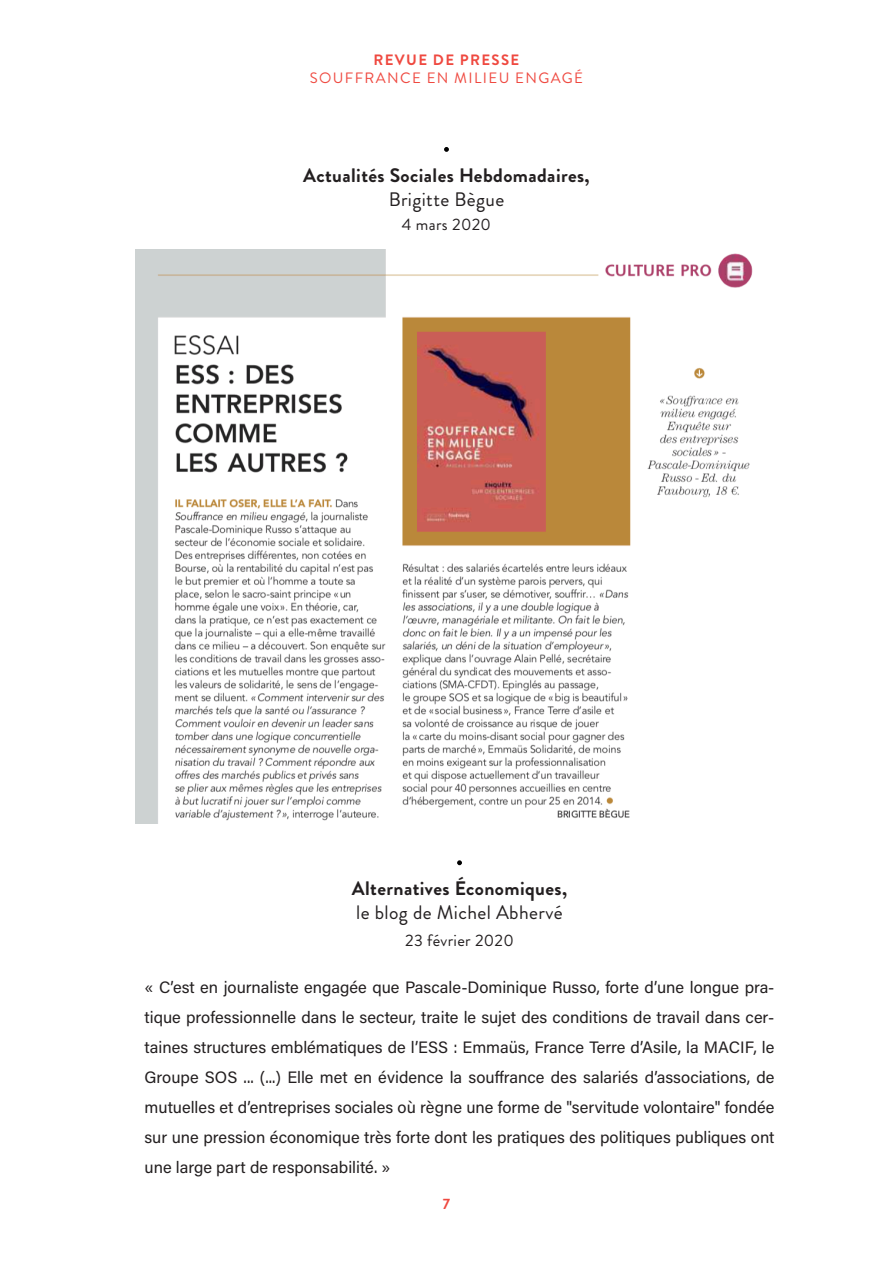
<style>
.page{position:relative;width:893px;height:1263px;background:#fff}
.page>*{position:absolute;margin:0;border:0;box-sizing:border-box;transform-origin:0 0}
.t1{font:700 19.5px "Brandon Grotesque";letter-spacing:.02em;color:#231f20}
.t2{font:19.5px "Brandon Grotesque";letter-spacing:.02em;color:#231f20}
.t3{font:16.5px/30px "Acumin Pro";color:#231f20;text-align:justify}
.t4{font:16.5px "Brandon Grotesque";letter-spacing:.02em;color:#231f20}
.t5{font:15px "Brandon Grotesque";letter-spacing:.09em;color:#ef4940}
.t6{font:700 15px "Brandon Grotesque";letter-spacing:.09em;color:#ef4940}
</style>
<div class="page">
<svg style="left:444px;top:147px;width:5px;height:5px"></svg>
<svg style="left:457px;top:860px;width:5px;height:5px"></svg>
<img style="left:136px;top:250px;width:617px;height:574px">
<p class="t6" style="left:373px;top:49px;width:147px">REVUE DE PRESSE</p>
<p class="t5" style="left:310px;top:67px;width:275px">SOUFFRANCE EN MILIEU ENGAGÉ</p>
<p class="t1" style="left:303px;top:162px;width:288px">Actualités Sociales Hebdomadaires,</p>
<p class="t2" style="left:389px;top:186px;width:117px">Brigitte Bègue</p>
<p class="t4" style="left:402px;top:213px;width:91px">4 mars 2020</p>
<p class="t1" style="left:352px;top:875px;width:217px">Alternatives Économiques,</p>
<p class="t2" style="left:356px;top:899px;width:208px">le blog de Michel Abhervé</p>
<p class="t4" style="left:405px;top:929px;width:110px">23 février 2020</p>
<p class="t3" style="left:145px;top:971px;width:631px">« C’est en journaliste engagée que Pascale-Dominique Russo, forte d’une longue pra&shy;tique professionnelle dans le secteur, traite le sujet des conditions de travail dans cer&shy;taines structures emblématiques de l’ESS : Emmaüs, France Terre d’Asile, la MACIF, le Groupe SOS ... (...) Elle met en évidence la souffrance des salariés d’associations, de mutuelles et d’entreprises sociales où règne une forme de "servitude volontaire" fondée sur une pression économique très forte dont les pratiques des politiques publiques ont une large part de responsabilité. »</p>
<p class="t6" style="left:443px;top:1193px;width:9px">7</p>
</div>
